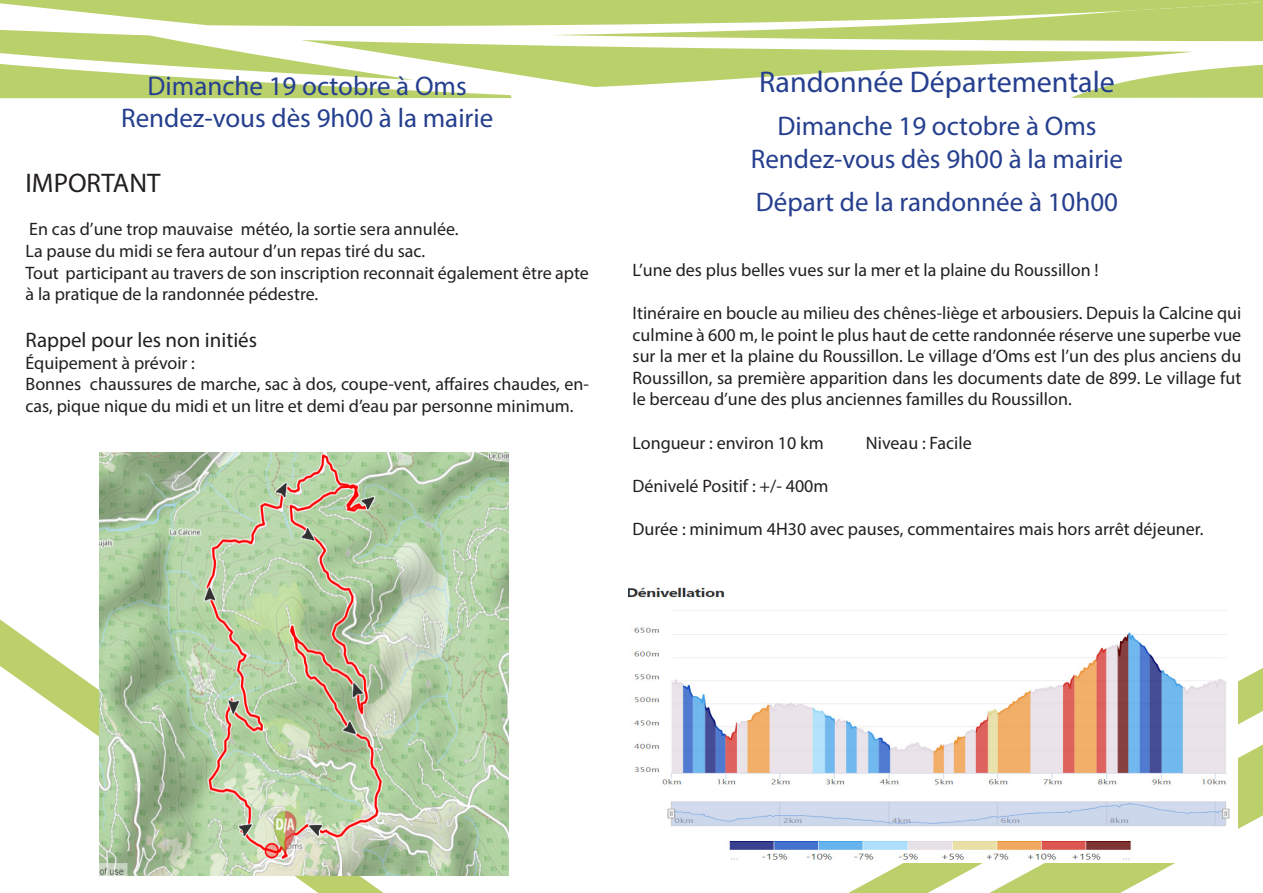
<style>
.page{position:relative;width:1263px;height:893px;background:#fff}
.page>*{position:absolute;margin:0;border:0;box-sizing:border-box;transform-origin:0 0}
.t1{font:30px "Myriad Pro";color:#253f8e}
.t2{font:27px "Myriad Pro";color:#253f8e}
.t3{font:27px "Myriad Pro";color:#231f20}
.t4{font:21px "Myriad Pro";color:#231f20}
.t5{font:18px/21.6px "Myriad Pro";color:#231f20}
</style>
<div class="page">
<svg style="left:0;top:0;width:1263px;height:98px"></svg>
<svg style="left:0;top:619px;width:384px;height:274px"></svg>
<img style="left:99px;top:453px;width:410px;height:422px">
<svg style="left:848px;top:668px;width:415px;height:225px;fill:#bbd06b"></svg>
<img style="left:628px;top:587px;width:609px;height:276px">
<p class="t2" style="left:148px;top:69px;width:321px">Dimanche 19 octobre à Oms</p>
<p class="t2" style="left:121px;top:102px;width:374px">Rendez-vous dès 9h00 à la mairie</p>
<p class="t3" style="left:26px;top:167px;width:137px">IMPORTANT</p>
<p class="t5" style="left:29px;top:218px;width:431px">En cas d’une trop mauvaise météo, la sortie sera annulée.</p>
<p class="t5" style="left:26px;top:240px;width:401px">La pause du midi se fera autour d’un repas tiré du sac.</p>
<p class="t5" style="left:26px;top:262px;width:565px">Tout participant au travers de son inscription reconnait également être apte à la pratique de la randonnée pédestre.</p>
<p class="t4" style="left:26px;top:327px;width:233px">Rappel pour les non initiés</p>
<p class="t5" style="left:26px;top:352px;width:171px">Équipement à prévoir :</p>
<p class="t5" style="left:26px;top:373px;width:565px">Bonnes chaussures de marche, sac à dos, coupe-vent, affaires chaudes, en&shy;cas, pique nique du midi et un litre et demi d’eau par personne minimum.</p>
<p class="t1" style="left:759px;top:64px;width:357px">Randonnée Départementale</p>
<p class="t2" style="left:777px;top:110px;width:321px">Dimanche 19 octobre à Oms</p>
<p class="t2" style="left:751px;top:142px;width:374px">Rendez-vous dès 9h00 à la mairie</p>
<p class="t2" style="left:756px;top:185px;width:364px">Départ de la randonnée à 10h00</p>
<p class="t5" style="left:632px;top:259px;width:468px">L’une des plus belles vues sur la mer et la plaine du Roussillon !</p>
<p class="t5" style="left:632px;top:302px;width:610px;text-align:justify">Itinéraire en boucle au milieu des chênes-liège et arbousiers. Depuis la Calcine qui culmine à 600 m, le point le plus haut de cette randonnée réserve une superbe vue sur la mer et la plaine du Roussillon. Le village d’Oms est l’un des plus anciens du Roussillon, sa première apparition dans les documents date de 899. Le village fut le berceau d’une des plus anciennes familles du Roussillon.</p>
<p class="t5" style="left:632px;top:432px;width:193px">Longueur : environ 10 km</p>
<p class="t5" style="left:866px;top:432px;width:107px">Niveau : Facile</p>
<p class="t5" style="left:632px;top:475px;width:197px">Dénivelé Positif : +/- 400m</p>
<p class="t5" style="left:632px;top:518px;width:572px">Durée : minimum 4H30 avec pauses, commentaires mais hors arrêt déjeuner.</p>
</div>
